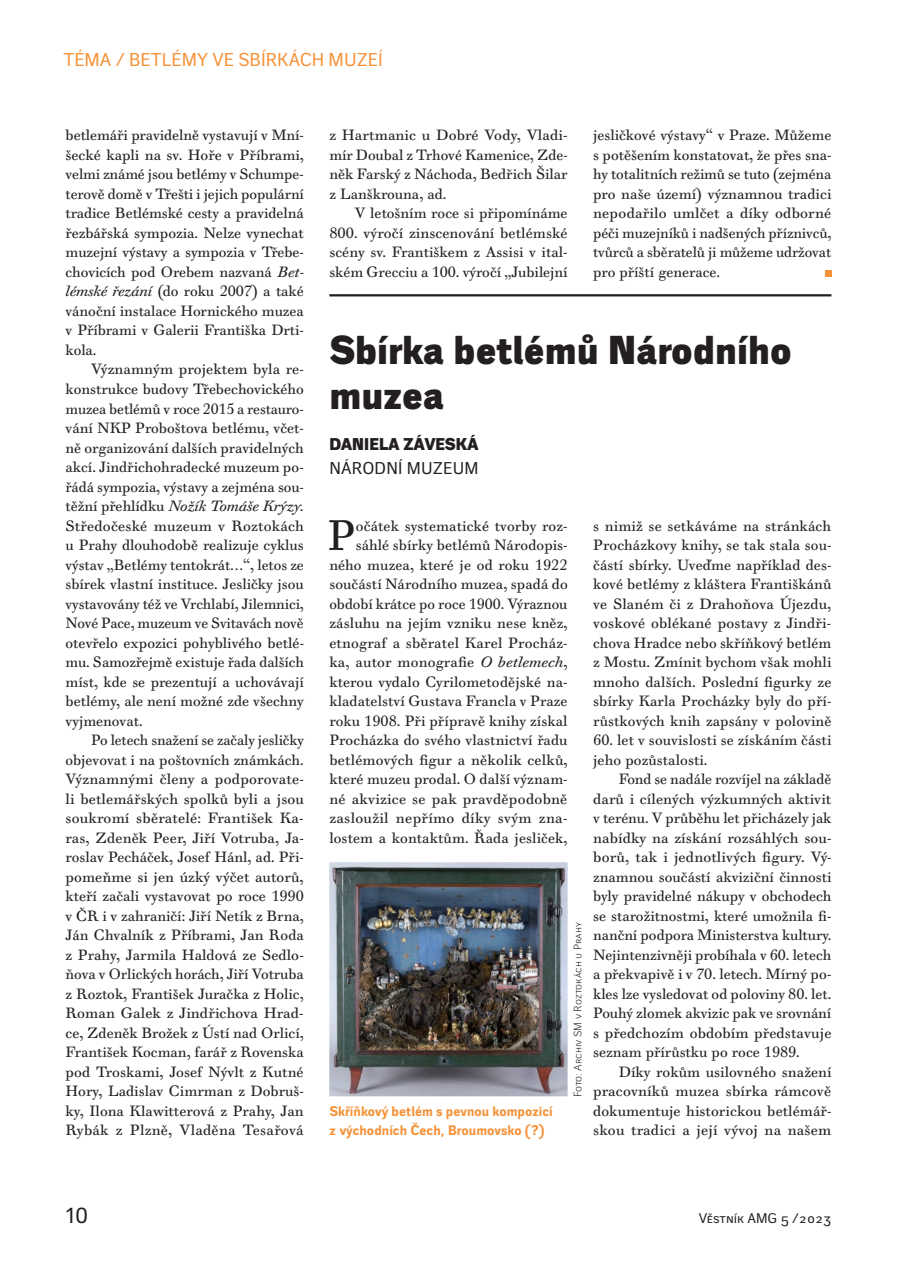
<style>
.page{position:relative;width:897px;height:1267px;background:#fff}
.page>*{position:absolute;margin:0;border:0;box-sizing:border-box;transform-origin:0 0}
.t1{font:40.8px "Walbaum 10 Pro";color:#231f20}
.t2{font:900 39px/45px "Walbaum Grotesk";color:#231f20}
.t3{font:21px "Walbaum Grotesk Text";color:#231f20}
.t4{font:18px "Walbaum Grotesk Text";color:#f69239}
.t5{font:900 16.5px "Walbaum Grotesk";letter-spacing:.01em;color:#231f20}
.t6{font:16.5px "Walbaum Grotesk Text";letter-spacing:.01em;color:#231f20}
.t7{font:14.25px/19.5px "Walbaum 10 Pro";letter-spacing:.005em;color:#231f20;text-align:justify}
.t8{font:700 13.5px/19.5px "Walbaum Grotesk Text";color:#f69239}
.t9{font:13.5px "Walbaum Grotesk Text";color:#231f20}
.t10{font:10.5px "Walbaum Grotesk";color:#231f20}
.s1{font-style:italic}
</style>
<div class="page">
<hr style="left:329px;top:294px;width:502px;height:2px;background:#231f20">
<svg style="left:825px;top:271px;width:6px;height:6px"></svg>
<img style="left:329px;top:862px;width:238px;height:234px">
<p class="t4" style="left:63px;top:50px;width:320px">TÉMA / BETLÉMY VE SBÍRKÁCH M UZEÍ</p>
<p class="t7" style="left:66px;top:126px;width:240px">betlemáři pravidelně vystavují v Mní&shy;šecké kapli na sv. Hoře v Příbrami, velmi známé jsou betlémy v Schumpe&shy;terově domě v Třešti i jejich populární tradice Betlémské cesty a pravidelná řezbářská sympozia. Nelze vynechat muzejní výstavy a sympozia v Třebe&shy;chovicích pod Orebem nazvaná <span class="s1">Bet&shy;lémské řezání</span> (do roku 2007) a také vánoční instalace Hornického muzea v Příbrami v Galerii Františka Drti&shy;kola.</p>
<p class="t7" style="left:66px;top:360px;width:240px;text-indent:26px">Významným projektem byla re&shy;konstrukce budovy Třebechovického muzea betlémů v roce 2015 a restauro&shy;vání NKP Proboštova betlému, včet&shy;ně organizování dalších pravidelných akcí. Jindřichohradecké muzeum po&shy;řádá sympozia, výstavy a zejména sou&shy;těžní přehlídku <span class="s1">Nožík Tomáše Krýzy.<br></span>Středočeské muzeum v Roztokách u Prahy dlouhodobě realizuje cyklus výstav „Betlémy tentokrát…“, letos ze sbírek vlastní instituce. Jesličky jsou vystavovány též ve Vrchlabí, Jilemnici, Nové Pace, muzeum ve Svitavách nově otevřelo expozici pohyblivého betlé&shy;mu. Samozřejmě existuje řada dalších míst, kde se prezentují a uchovávají betlémy, ale není možné zde všechny vyjmenovat.</p>
<p class="t7" style="left:66px;top:730px;width:240px;text-indent:26px">Po letech snažení se začaly jesličky objevovat i na poštovních známkách.<br>Významnými členy a podporovate&shy;li betlemářských spolků byli a jsou soukromí sběratelé: František Ka&shy;ras, Zdeněk Peer, Jiří Votruba, Ja&shy;roslav Pecháček, Josef Hánl, ad. Při&shy;pomeňme si jen úzký výčet autorů, kteří začali vystavovat po roce 1990 v ČR i v zahraničí: Jiří Netík z Brna, Ján Chvalník z Příbrami, Jan Roda z Prahy, Jarmila Haldová ze Sedlo&shy;ňova v Orlických horách, Jiří Votruba z Roztok, František Juračka z Holic, Roman Galek z Jindřichova Hrad&shy;ce, Zdeněk Brožek z Ústí nad Orlicí, František Kocman, farář z Rovenska pod Troskami, Josef Nývlt z Kutné Hory, Ladislav Cimrman z Dobruš&shy;ky, Ilona Klawitterová z Prahy, Jan Rybák z Plzně, Vladěna Tesařová</p>
<p class="t7" style="left:329px;top:126px;width:240px">z Hartmanic u Dobré Vody, Vladi&shy;mír Doubal z Trhové Kamenice, Zde&shy;něk Farský z Náchoda, Bedřich Šilar z Lanškrouna, ad.</p>
<p class="t7" style="left:329px;top:204px;width:240px;text-indent:26px">V letošním roce si připomínáme 800. výročí zinscenování betlémské scény sv. Františkem z Assisi v ital&shy;ském Grecciu a 100. výročí „Jubilejní</p>
<p class="t7" style="left:593px;top:126px;width:240px">jesličkové výstavy“ v Praze. Můžeme s potěšením konstatovat, že přes sna&shy;hy totalitních režimů se tuto (zejména pro naše území) významnou tradici nepodařilo umlčet a díky odborné péči muzejníků i nadšených příznivců, tvůrců a sběratelů ji můžeme udržovat pro příští generace.</p>
<h2 class="t2" style="left:329px;top:329px;width:464px">Sbírka betlémů Národního muzea</h2>
<p class="t5" style="left:329px;top:434px;width:150px">Daniela Záveská</p>
<p class="t6" style="left:329px;top:458px;width:148px">NÁRODNÍ M UZEUM</p>
<p class="t7" style="left:329px;top:516px;width:240px;text-align:right">očátek systematické tvorby roz&shy;sáhlé sbírky betlémů Národopis&shy;ného muzea, které je od roku 1922 součástí Národního muzea, spadá do období krátce po roce 1900. Výraznou zásluhu na jejím vzniku nese kněz, etnograf a sběratel Karel Procház&shy;ka, autor monografie <span class="s1">O betlemech</span>, kterou vydalo Cyrilometodějské na&shy;kladatelství Gustava Francla v Praze roku 1908. Při přípravě knihy získal Procházka do svého vlastnictví řadu betlémových figur a několik celků, které muzeu prodal. O další význam&shy;né akvizice se pak pravděpodobně zasloužil nepřímo díky svým zna&shy;lostem a kontaktům. Řada jesliček,</p>
<p class="t7" style="left:593px;top:516px;width:240px">s nimiž se setkáváme na stránkách Procházkovy knihy, se tak stala sou&shy;částí sbírky. Uveďme například des&shy;kové betlémy z kláštera Františkánů ve Slaném či z Drahoňova Újezdu, voskové oblékané postavy z Jindři&shy;chova Hradce nebo skříňkový betlém z Mostu. Zmínit bychom však mohli mnoho dalších. Poslední figurky ze sbírky Karla Procházky byly do pří&shy;růstkových knih zapsány v polovině</p>
<h1 class="t1" style="left:327px;top:508px;width:30px">P</h1>
<p class="t7" style="left:593px;top:730px;width:240px">60. let v souvislosti se získáním části jeho pozůstalosti.</p>
<p class="t7" style="left:593px;top:769px;width:240px;text-indent:26px">Fond se nadále rozvíjel na základě darů i cílených výzkumných aktivit v terénu. V průběhu let přicházely jak nabídky na získání rozsáhlých sou&shy;borů, tak i jednotlivých figury. Vý&shy;znamnou součástí akviziční činnosti byly pravidelné nákupy v obchodech se starožitnostmi, které umožnila fi&shy;nanční podpora Ministerstva kultury.<br>Nejintenzivněji probíhala v 60. letech a překvapivě i v 70. letech. Mírný po&shy;kles lze vysledovat od poloviny 80. let.<br>Pouhý zlomek akvizic pak ve srovnání s předchozím obdobím představuje seznam přírůstku po roce 1989.</p>
<p class="t7" style="left:593px;top:1062px;width:240px;text-indent:26px">Díky rokům usilovného snažení pracovníků muzea sbírka rámcově dokumentuje historickou betlémář&shy;skou tradici a její vývoj na našem</p>
<p class="t10" style="left:572px;top:1097px;width:177px;rotate:-90deg">Foto: Archiv SM v Roztokách u Prahy</p>
<p class="t8" style="left:329px;top:1101px;width:225px">Skříňkový betlém s pevnou kompozicí z východních Čech, Broumovsko (?)</p>
<h3 class="t3" style="left:66px;top:1203px;width:24px">10</h3>
<p class="t9" style="left:698px;top:1210px;width:134px">VĚSTNÍK AMG 5 /2023</p>
</div>
